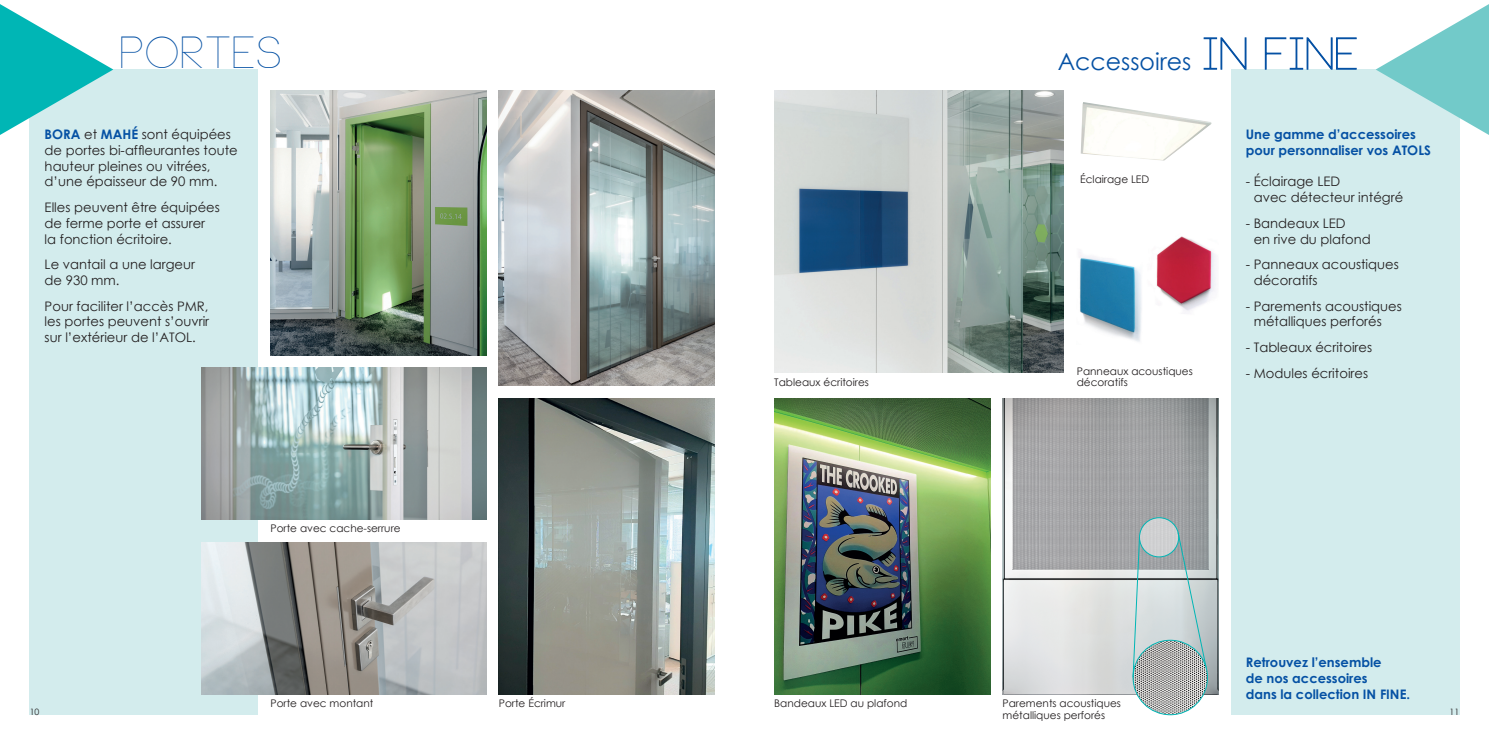
<style>
.page{position:relative;width:1489px;height:745px;background:#fff}
.page>*{position:absolute;margin:0;border:0;box-sizing:border-box;transform-origin:0 0}
.t1{font:100 43.75px "Neou";color:#0551a4}
.t2{font:23.62px "Century Gothic";color:#0551a4}
.t3{font:13.12px/15.8px "Century Gothic";color:#231f20}
.t4{font:700 13.12px/15.8px "Century Gothic";color:#0551a4}
.t5{font:10.5px/12.2px "Century Gothic";color:#231f20}
.t6{font:8.75px "Century Gothic";color:#231f20}
.s1{font-weight:700;color:#0551a4}
</style>
<div class="page">
<div style="left:1230px;top:69px;width:228px;height:645px;background:#d3eced"></div>
<div style="left:30px;top:69px;width:228px;height:645px;background:#d3eced"></div>
<svg style="left:0;top:4px;width:113px;height:131px"></svg>
<svg style="left:1376px;top:4px;width:112px;height:131px"></svg>
<svg style="left:1203px;top:37px;width:153px;height:33px"></svg>
<img style="left:270px;top:91px;width:216px;height:264px">
<img style="left:201px;top:367px;width:285px;height:151px">
<img style="left:201px;top:542px;width:285px;height:151px">
<img style="left:499px;top:91px;width:215px;height:294px">
<img style="left:499px;top:398px;width:215px;height:295px">
<img style="left:774px;top:90px;width:289px;height:282px">
<img style="left:1080px;top:102px;width:131px;height:59px">
<img style="left:1079px;top:236px;width:137px;height:106px">
<img style="left:774px;top:398px;width:216px;height:295px">
<img style="left:1002px;top:398px;width:216px;height:295px">
<img style="left:1132px;top:639px;width:75px;height:75px;border-radius:37px">
<svg style="left:1139px;top:517px;width:39px;height:39px"></svg>
<div style="left:1138px;top:517px;width:40px;height:40px;border:1px solid #00b6b5;border-radius:50%"></div>
<svg style="left:1132px;top:536px;width:8px;height:142px"></svg>
<svg style="left:1176px;top:531px;width:30px;height:137px;background:#aebbbd"></svg>
<h1 class="t1" style="left:122px;top:31px;width:164px">PORTES</h1>
<p class="t3" style="left:45px;top:126px;width:194px"><span class="s1">BORA</span> et <span class="s1">MAHÉ</span> sont équipées de portes bi-affleurantes toute hauteur pleines ou vitrées, d’une épaisseur de 90 mm.</p>
<p class="t3" style="left:45px;top:199px;width:177px">Elles peuvent être équipées de ferme porte et assurer la fonction écritoire.</p>
<p class="t3" style="left:45px;top:256px;width:152px">Le vantail a une largeur de 930 mm.</p>
<p class="t3" style="left:45px;top:298px;width:166px;text-align:justify">Pour faciliter l’accès PMR, les portes peuvent s’ouvrir sur l’extérieur de l’ATOL.</p>
<p class="t5" style="left:270px;top:521px;width:132px">Porte avec cache-serrure</p>
<h2 class="t2" style="left:1057px;top:44px;width:135px">Accessoires</h2>
<p class="t5" style="left:1080px;top:173px;width:71px">Éclairage LED</p>
<p class="t5" style="left:1076px;top:364px;width:117px">Panneaux acoustiques</p>
<p class="t5" style="left:774px;top:376px;width:96px">Tableaux écritoires</p>
<p class="t5" style="left:1076px;top:376px;width:53px">décoratifs</p>
<p class="t4" style="left:1245px;top:126px;width:187px">Une gamme d’accessoires pour personnaliser vos ATOLS</p>
<p class="t3" style="left:1253px;top:173px;width:151px;text-indent:-8px">- Éclairage LED<br>avec détecteur intégré</p>
<p class="t3" style="left:1253px;top:215px;width:119px;text-indent:-8px">- Bandeaux LED<br>en rive du plafond</p>
<p class="t3" style="left:1253px;top:256px;width:146px;text-indent:-8px">- Panneaux acoustiques décoratifs</p>
<p class="t3" style="left:1253px;top:298px;width:149px;text-indent:-8px">- Parements acoustiques métalliques perforés</p>
<p class="t3" style="left:1245px;top:339px;width:128px">- Tableaux écritoires</p>
<p class="t3" style="left:1245px;top:365px;width:124px">- Modules écritoires</p>
<p class="t4" style="left:1245px;top:653px;width:166px">Retrouvez l’ensemble<br>de nos accessoires<br>dans la collection IN FINE.</p>
<p class="t5" style="left:270px;top:696px;width:104px">Porte avec montant</p>
<p class="t5" style="left:499px;top:696px;width:68px">Porte Écrimur</p>
<p class="t5" style="left:774px;top:696px;width:134px">Bandeaux LED au plafond</p>
<p class="t5" style="left:1002px;top:696px;width:120px">Parements acoustiques métalliques perforés</p>
<p class="t6" style="left:30px;top:705px;width:11px">10</p>
<p class="t6" style="left:1449px;top:705px;width:11px">11</p>
</div>
